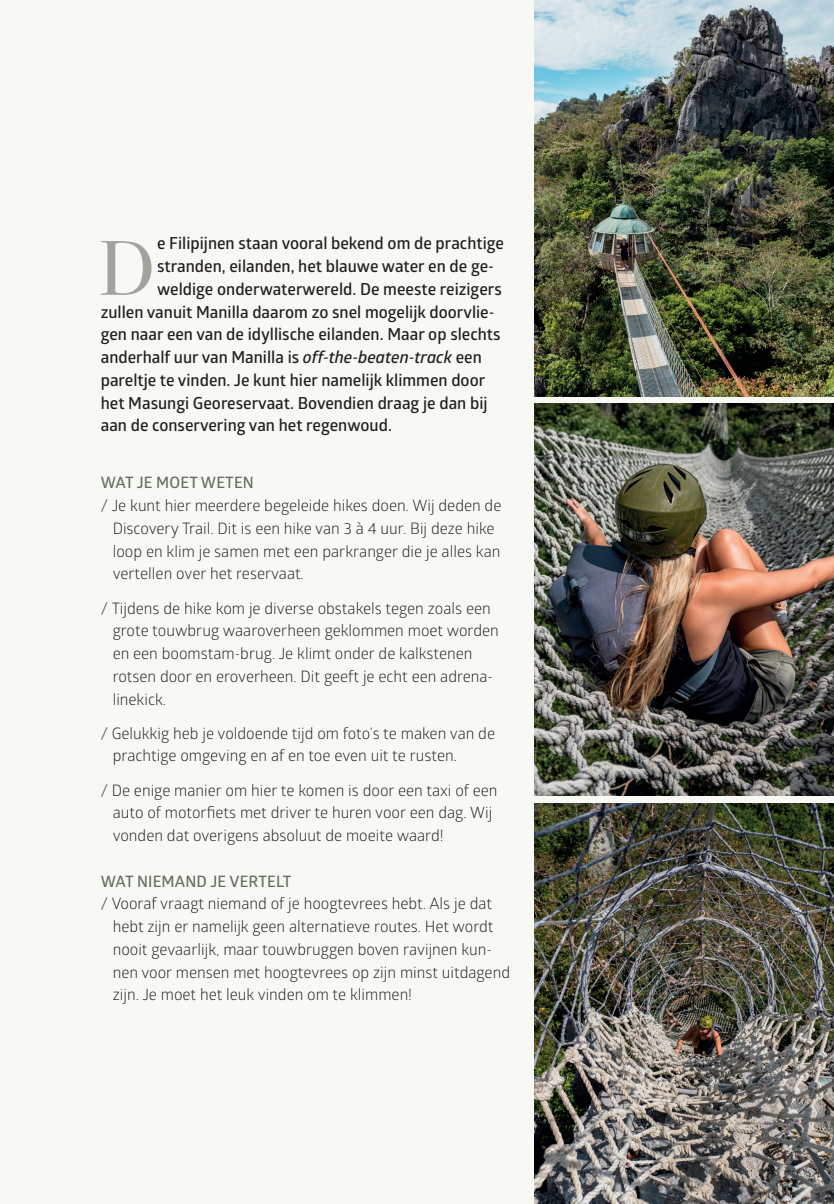
<style>
.page{position:relative;width:834px;height:1204px;background:#fff}
.page>*{position:absolute;margin:0;border:0;box-sizing:border-box;transform-origin:0 0}
.t1{font:77.7px "Bodoni Svty Two ITCTT";color:#a0a49a}
.t2{font:600 16.62px "Glober";color:#231f20}
.t3{font:15.75px/22.8px "Glober";color:#231f20}
.t4{font:600 15.75px "Glober";letter-spacing:.01em;color:#64705e}
.t5{font:14px "Glober";color:#231f20}
.s1{font-style:italic}
.s2{color:#64705e}
</style>
<div class="page">
<div style="left:0;top:0;width:834px;height:1203px;background:#f8f8f4"></div>
<img style="left:535px;top:0;width:299px;height:396px">
<img style="left:535px;top:404px;width:299px;height:392px">
<img style="left:535px;top:803px;width:299px;height:400px">
<h1 class="t1" style="left:99px;top:205px;width:57px">D</h1>
<p class="t2" style="left:157px;top:232px;width:348px">e Filipijnen staan vooral bekend om de prachtige</p>
<p class="t2" style="left:157px;top:254px;width:338px">stranden, eilanden, het blauwe water en de ge-</p>
<p class="t2" style="left:157px;top:277px;width:346px">weldige onderwaterwereld. De meeste reizigers</p>
<p class="t2" style="left:101px;top:300px;width:395px">zullen vanuit Manilla daarom zo snel mogelijk doorvlie-</p>
<p class="t2" style="left:101px;top:323px;width:401px">gen naar een van de idyllische eilanden. Maar op slechts</p>
<p class="t2" style="left:101px;top:345px;width:383px">anderhalf uur van Manilla is <span class="s1">off-the-beaten-track</span> een</p>
<p class="t2" style="left:101px;top:368px;width:386px">pareltje te vinden. Je kunt hier namelijk klimmen door</p>
<p class="t2" style="left:101px;top:391px;width:388px">het Masungi Georeservaat. Bovendien draag je dan bij</p>
<p class="t2" style="left:101px;top:414px;width:293px">aan de conservering van het regenwoud.</p>
<p class="t4" style="left:101px;top:471px;width:155px">WAT JE MOET WETEN</p>
<p class="t3" style="left:101px;top:493px;width:402px"><span class="s2">/</span> Je kunt hier meerdere begeleide hikes doen. Wij deden de</p>
<p class="t3" style="left:113px;top:516px;width:383px">Discovery Trail. Dit is een hike van 3 à 4 uur. Bij deze hike</p>
<p class="t3" style="left:113px;top:539px;width:389px">loop en klim je samen met een parkranger die je alles kan</p>
<p class="t3" style="left:113px;top:562px;width:193px">vertellen over het reservaat.</p>
<p class="t3" style="left:113px;top:596px;width:388px;text-indent:-12px"><span class="s2">/</span> Tijdens de hike kom je diverse obstakels tegen zoals een grote touwbrug waaroverheen geklommen moet worden en een boomstam-brug. Je klimt onder de kalkstenen rotsen door en eroverheen. Dit geeft je echt een adrena&shy;linekick.</p>
<p class="t3" style="left:113px;top:721px;width:384px;text-indent:-12px"><span class="s2">/</span> Gelukkig heb je voldoende tijd om foto’s te maken van de prachtige omgeving en af en toe even uit te rusten.</p>
<p class="t3" style="left:113px;top:778px;width:386px;text-indent:-12px"><span class="s2">/</span> De enige manier om hier te komen is door een taxi of een auto of motorfiets met driver te huren voor een dag. Wij vonden dat overigens absoluut de moeite waard!</p>
<p class="t4" style="left:101px;top:869px;width:192px">WAT NIEMAND JE VERTELT</p>
<p class="t3" style="left:101px;top:891px;width:393px"><span class="s2">/</span> Vooraf vraagt niemand of je hoogtevrees hebt. Als je dat</p>
<p class="t3" style="left:113px;top:914px;width:382px">hebt zijn er namelijk geen alternatieve routes. Het wordt</p>
<p class="t3" style="left:113px;top:937px;width:381px">nooit gevaarlijk, maar touwbruggen boven ravijnen kun-</p>
<p class="t3" style="left:113px;top:960px;width:399px">nen voor mensen met hoogtevrees op zijn minst uitdagend</p>
<p class="t3" style="left:113px;top:982px;width:301px">zijn. Je moet het leuk vinden om te klimmen!</p>
<p class="t5" style="left:788px;top:1146px;width:14px">15</p>
</div>
